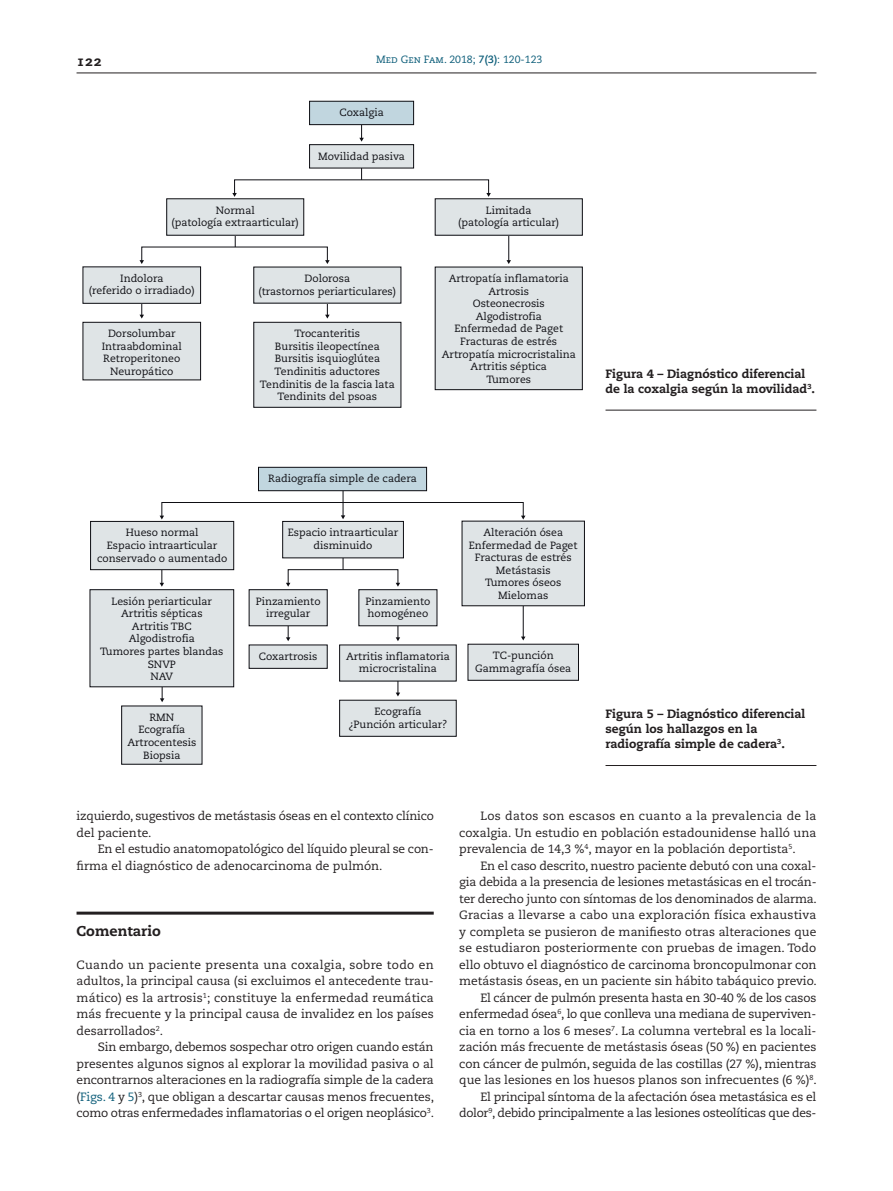
<style>
.page{position:relative;width:893px;height:1191px;background:#fff}
.page>*{position:absolute;margin:0;border:0;box-sizing:border-box;transform-origin:0 0}
.t1{font:800 14.25px "Caecilia";color:#231f20}
.t2{font:14.25px "Caecilia Heavy SC";color:#231f20}
.t3{font:12px/16.5px "Caecilia";letter-spacing:-.01em;color:#231f20;text-align:justify}
.t4{font:800 12px/15px "Caecilia";color:#231f20}
.t5{font:10.5px/12.6px "Caecilia";color:#0e0e13;text-align:center}
.t6{font:10.5px "Caecilia";color:#0c5d79}
.s1{font-family:"Caecilia Roman SC"}
.s2{font-weight:700}
.s3{color:#0c5d79}
</style>
<div class="page">
<hr style="left:77px;top:73px;width:739px;height:1px;background:#231f20">
<hr style="left:77px;top:911px;width:357px;height:3px;background:#231f20">
<svg style="left:232px;top:193px;width:5px;height:4px"></svg>
<svg style="left:486px;top:193px;width:5px;height:4px"></svg>
<svg style="left:140px;top:303px;width:4px;height:15px"></svg>
<svg style="left:325px;top:303px;width:5px;height:15px"></svg>
<svg style="left:506px;top:235px;width:5px;height:29px"></svg>
<svg style="left:359px;top:125px;width:5px;height:17px"></svg>
<div style="left:254px;top:267px;width:147px;height:36px;background:#dfe4e6"></div>
<div style="left:310px;top:101px;width:104px;height:24px;background:#c1d6df"></div>
<div style="left:309px;top:101px;width:105px;height:24px;border:1px solid #0e0e13"></div>
<div style="left:310px;top:145px;width:104px;height:23px;background:#dfe4e6"></div>
<div style="left:309px;top:144px;width:105px;height:24px;border:1px solid #0e0e13"></div>
<svg style="left:361px;top:168px;width:1px;height:12px"></svg>
<svg style="left:140px;top:260px;width:4px;height:4px"></svg>
<svg style="left:325px;top:260px;width:5px;height:4px"></svg>
<svg style="left:235px;top:235px;width:1px;height:12px"></svg>
<div style="left:167px;top:199px;width:137px;height:36px;background:#dfe4e6"></div>
<div style="left:83px;top:267px;width:118px;height:36px;background:#dfe4e6"></div>
<div style="left:83px;top:322px;width:118px;height:58px;background:#dfe4e6"></div>
<div style="left:83px;top:322px;width:118px;height:58px;border:1px solid #0e0e13"></div>
<div style="left:254px;top:322px;width:147px;height:85px;background:#dfe4e6"></div>
<div style="left:254px;top:322px;width:147px;height:85px;border:1px solid #0e0e13"></div>
<div style="left:435px;top:267px;width:147px;height:123px;background:#dfe4e6"></div>
<div style="left:435px;top:267px;width:148px;height:123px;border:1px solid #0e0e13"></div>
<div style="left:435px;top:199px;width:147px;height:36px;background:#dfe4e6"></div>
<div style="left:162px;top:502px;width:361px;height:14px;border:1px solid #0e0e13"></div>
<svg style="left:160px;top:515px;width:4px;height:4px"></svg>
<svg style="left:521px;top:515px;width:4px;height:4px"></svg>
<svg style="left:286px;top:626px;width:4px;height:15px"></svg>
<svg style="left:160px;top:570px;width:4px;height:16px"></svg>
<div style="left:249px;top:589px;width:78px;height:37px;background:#dfe4e6"></div>
<div style="left:249px;top:589px;width:78px;height:37px;border:1px solid #0e0e13"></div>
<div style="left:258px;top:467px;width:169px;height:24px;background:#c1d6df"></div>
<div style="left:258px;top:467px;width:169px;height:24px;border:1px solid #0e0e13"></div>
<div style="left:249px;top:645px;width:78px;height:23px;background:#dfe4e6"></div>
<svg style="left:396px;top:626px;width:4px;height:15px"></svg>
<div style="left:359px;top:589px;width:78px;height:37px;background:#dfe4e6"></div>
<div style="left:359px;top:589px;width:78px;height:37px;border:1px solid #0e0e13"></div>
<div style="left:340px;top:645px;width:116px;height:36px;background:#dfe4e6"></div>
<hr style="left:523px;top:606px;width:1px;height:31px;background:#0e0e13">
<svg style="left:521px;top:636px;width:4px;height:4px"></svg>
<div style="left:468px;top:644px;width:110px;height:36px;background:#dfe4e6"></div>
<svg style="left:396px;top:681px;width:4px;height:15px"></svg>
<div style="left:340px;top:700px;width:116px;height:36px;background:#dfe4e6"></div>
<svg style="left:160px;top:687px;width:4px;height:15px"></svg>
<div style="left:122px;top:706px;width:80px;height:58px;background:#dfe4e6"></div>
<svg style="left:341px;top:491px;width:4px;height:28px"></svg>
<div style="left:288px;top:569px;width:110px;height:14px;border:1px solid #0e0e13"></div>
<div style="left:91px;top:521px;width:143px;height:48px;background:#dfe4e6"></div>
<div style="left:90px;top:521px;width:144px;height:49px;border:1px solid #0e0e13"></div>
<div style="left:90px;top:589px;width:144px;height:98px;background:#dfe4e6"></div>
<div style="left:90px;top:589px;width:144px;height:98px;border:1px solid #0e0e13"></div>
<div style="left:462px;top:521px;width:122px;height:85px;background:#dfe4e6"></div>
<div style="left:283px;top:521px;width:120px;height:37px;background:#dfe4e6"></div>
<div style="left:282px;top:521px;width:122px;height:37px;border:1px solid #0e0e13"></div>
<hr style="left:605px;top:410px;width:211px;height:1px;background:#231f20">
<hr style="left:605px;top:765px;width:211px;height:1px;background:#231f20">
<p class="t2" style="left:77px;top:52px;width:27px">122</p>
<p class="t6" style="left:376px;top:53px;width:168px"><span class="s1">Med Gen Fam.</span> 2018; <span class="s2">7(3)</span>: 120-123</p>
<p class="t5" style="left:339px;top:106px;width:46px">Coxalgia</p>
<p class="t5" style="left:318px;top:150px;width:88px">Movilidad pasiva</p>
<p class="t5" style="left:171px;top:204px;width:129px">Normal<br>(patología extraarticular)</p>
<p class="t5" style="left:458px;top:204px;width:103px">Limitada<br>(patología articular)</p>
<p class="t5" style="left:89px;top:272px;width:108px">Indolora<br>(referido o irradiado)</p>
<p class="t5" style="left:102px;top:327px;width:82px">Dorsolumbar<br>Intraabdominal<br>Retroperitoneo<br>Neuropático</p>
<p class="t5" style="left:260px;top:327px;width:136px">Trocanteritis<br>Bursitis ileopectínea<br>Bursitis isquioglútea<br>Tendinitis aductores<br>Tendinitis de la fascia lata<br>Tendinits del psoas</p>
<p class="t5" style="left:259px;top:272px;width:139px">Dolorosa<br>(trastornos periarticulares)</p>
<p class="t5" style="left:442px;top:272px;width:135px">Artropatía inflamatoria<br>Artrosis<br>Osteonecrosis<br>Algodistrofia<br>Enfermedad de Paget<br>Fracturas de estrés<br>Artropatía microcristalina<br>Artritis séptica<br>Tumores</p>
<p class="t5" style="left:268px;top:472px;width:150px">Radiografía simple de cadera</p>
<p class="t5" style="left:97px;top:526px;width:132px">Hueso normal<br>Espacio intraarticular conservado o aumentado</p>
<p class="t5" style="left:100px;top:595px;width:125px">Lesión periarticular<br>Artritis sépticas<br>Artritis TBC<br>Algodistrofia<br>Tumores partes blandas<br>SNVP<br>NAV</p>
<p class="t5" style="left:127px;top:711px;width:70px">RMN<br>Ecografía<br>Artrocentesis<br>Biopsia</p>
<p class="t5" style="left:469px;top:526px;width:110px">Alteración ósea<br>Enfermedad de Paget<br>Fracturas de estrés<br>Metástasis<br>Tumores óseos<br>Mielomas</p>
<p class="t5" style="left:288px;top:526px;width:112px">Espacio intraarticular disminuido</p>
<p class="t5" style="left:256px;top:595px;width:66px">Pinzamiento irregular</p>
<p class="t5" style="left:365px;top:595px;width:66px;text-align:left">Pinzamiento homogéneo</p>
<p class="t5" style="left:346px;top:650px;width:105px">Artritis inflamatoria microcristalina</p>
<p class="t5" style="left:475px;top:649px;width:98px">TC-punción<br>Gammagrafía ósea</p>
<p class="t5" style="left:348px;top:705px;width:101px">Ecografía<br>¿Punción articular?</p>
<p class="t5" style="left:259px;top:650px;width:60px">Coxartrosis</p>
<p class="t4" style="left:605px;top:366px;width:211px">Figura 4 – Diagnóstico diferencial de la coxalgia según la movilidad<sup>3</sup>.</p>
<p class="t4" style="left:605px;top:706px;width:201px">Figura 5 – Diagnóstico diferencial según los hallazgos en la radiografía simple de cadera<sup>3</sup>.</p>
<p class="t3" style="left:77px;top:808px;width:359px">izquierdo, sugestivos de metástasis óseas en el contexto clínico del paciente.</p>
<p class="t3" style="left:77px;top:841px;width:359px;text-indent:21px">En el estudio anatomopatológico del líquido pleural se con&shy;firma el diagnóstico de adenocarcinoma de pulmón.</p>
<p class="t1" style="left:77px;top:922px;width:86px">Comentario</p>
<p class="t3" style="left:77px;top:956px;width:359px">Cuando un paciente presenta una coxalgia, sobre todo en adultos, la principal causa (si excluimos el antecedente trau&shy;mático) es la artrosis<sup>1</sup>; constituye la enfermedad reumática más frecuente y la principal causa de invalidez en los países desarrollados<sup>2</sup>.</p>
<p class="t3" style="left:77px;top:1039px;width:359px;text-indent:21px">Sin embargo, debemos sospechar otro origen cuando están presentes algunos signos al explorar la movilidad pasiva o al encontrarnos alteraciones en la radiografía simple de la cadera (<span class="s3">Figs. 4</span> y <span class="s3">5</span>)<sup>3</sup>, que obligan a descartar causas menos frecuentes, como otras enfermedades inflamatorias o el origen neoplásico<sup>3</sup>.</p>
<p class="t3" style="left:459px;top:808px;width:359px;text-indent:21px">Los datos son escasos en cuanto a la prevalencia de la coxalgia. Un estudio en población estadounidense halló una prevalencia de 14,3 %<sup>4</sup>, mayor en la población deportista<sup>5</sup>.</p>
<p class="t3" style="left:459px;top:857px;width:359px;text-align:right">En el caso descrito, nuestro paciente debutó con una coxal-<br>gia debida a la presencia de lesiones metastásicas en el trocán&shy;ter derecho junto con síntomas de los denominados de alarma.<br>Gracias a llevarse a cabo una exploración física exhaustiva y completa se pusieron de manifiesto otras alteraciones que se estudiaron posteriormente con pruebas de imagen. Todo ello obtuvo el diagnóstico de carcinoma broncopulmonar con metástasis óseas, en un paciente sin hábito tabáquico previo.<br>El cáncer de pulmón presenta hasta en 30-40 % de los casos enfermedad ósea<sup>6</sup>, lo que conlleva una mediana de superviven&shy;cia en torno a los 6 meses<sup>7</sup>. La columna vertebral es la locali&shy;zación más frecuente de metástasis óseas (50 %) en pacientes con cáncer de pulmón, seguida de las costillas (27 %), mientras que las lesiones en los huesos planos son infrecuentes (6 %)<sup>8</sup>.<br>El principal síntoma de la afectación ósea metastásica es el dolor<sup>9</sup>, debido principalmente a las lesiones osteolíticas que des-</p>
</div>
